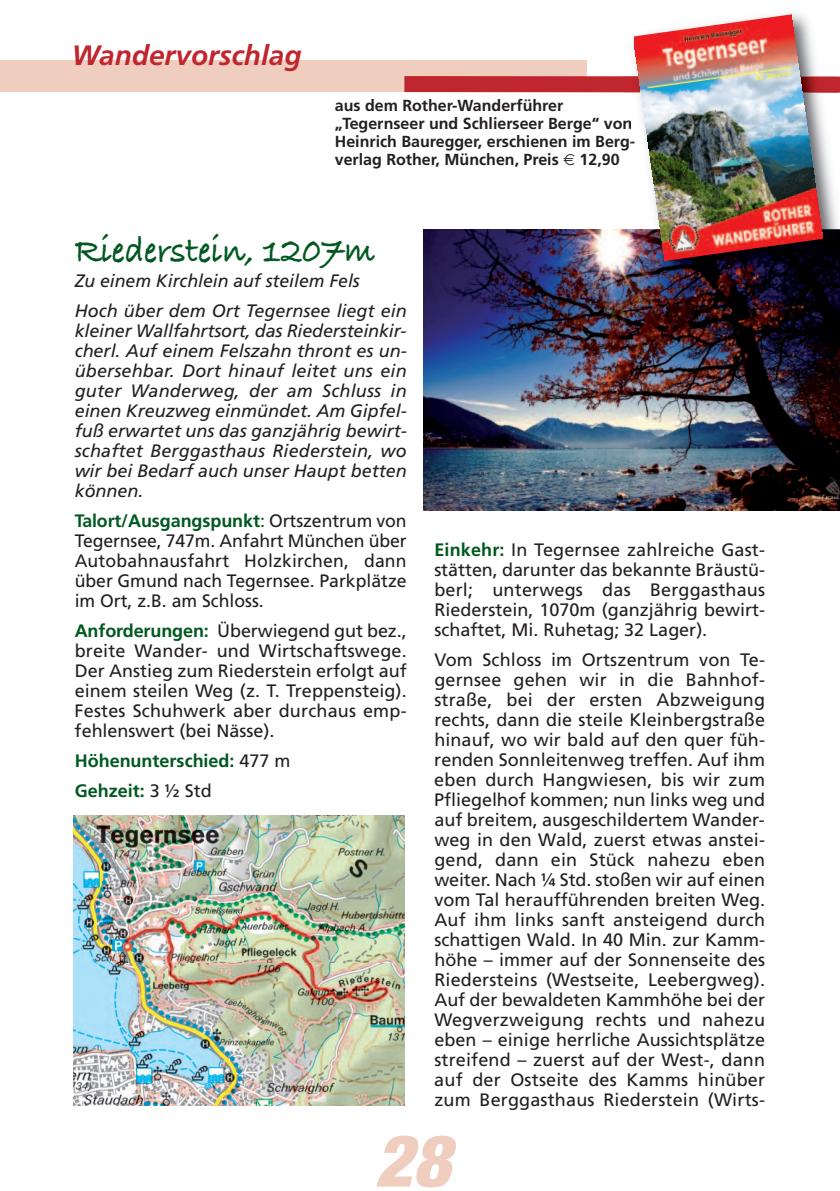
<style>
.page{position:relative;width:840px;height:1191px;background:#fff}
.page>*{position:absolute;margin:0;border:0;box-sizing:border-box;transform-origin:0 0}
.t1{font:italic 900 condensed 72px "Helvetica Neue";color:#efcec0}
.t2{font:38px "Bradley Hand ITCTT Bold";color:#005820;scale:.9 1}
.t3{font:italic 700 28px "Frutiger";color:#c0262d}
.t4{font:18px/20px "Frutiger";color:#231f20;text-align:justify}
.t5{font:italic 18px/20px "Frutiger";color:#231f20}
.t6{font:700 18px/30px "Frutiger";color:#005820}
.t7{font:700 16px/18px "Frutiger";color:#231f20}
.s1{font-weight:700;color:#005820}
.s2{color:#005820}
.s3{font-weight:400;color:#231f20}
</style>
<div class="page">
<div style="left:0;top:60px;width:587px;height:31px;background:#efcec0"></div>
<div style="left:404px;top:76px;width:435px;height:17px;background:#c0262d"></div>
<img style="left:423px;top:229px;width:416px;height:281px">
<img style="left:624px;top:92px;width:215px;height:139px">
<img style="left:621px;top:76px;width:217px;height:17px">
<img style="left:643px;top:229px;width:196px;height:61px">
<img style="left:633px;top:14px;width:189px;height:247px">
<img style="left:74px;top:815px;width:330px;height:291px">
<h3 class="t3" style="left:72px;top:44px;width:231px">Wandervorschlag</h3>
<p class="t7" style="left:334px;top:97px;width:302px">aus dem Rother-Wanderführer „Tegernseer und Schlierseer Berge“ von Heinrich Bauregger, erschienen im Berg&shy;verlag Rother, München, Preis</p>
<p class="t7" style="left:579px;top:151px;width:41px">12,90</p>
<h2 class="t2" style="left:75px;top:228px;width:335px">Riederstein, 1207m</h2>
<p class="t5" style="left:75px;top:267px;width:333px;line-height:30px">Zu einem Kirchlein auf steilem Fels<br>Hoch über dem Ort Tegernsee liegt ein</p>
<p class="t5" style="left:75px;top:322px;width:333px;text-align:justify">kleiner Wallfahrtsort, das Riedersteinkir&shy;cherl. Auf einem Felszahn thront es un&shy;übersehbar. Dort hinauf leitet uns ein guter Wanderweg, der am Schluss in einen Kreuzweg einmündet. Am Gipfel&shy;fuß erwartet uns das ganzjährig bewirt&shy;schaftet Berggasthaus Riederstein, wo wir bei Bedarf auch unser Haupt betten können.</p>
<p class="t4" style="left:75px;top:512px;width:333px"><span class="s1">Talort/Ausgangspunkt</span><span class="s2">:</span> Ortszentrum von Tegernsee, 747m. Anfahrt München über Autobahnausfahrt Holzkirchen, dann über Gmund nach Tegernsee. Parkplätze im Ort, z.B. am Schloss.</p>
<p class="t4" style="left:75px;top:622px;width:333px"><span class="s1">Anforderungen:</span> Überwiegend gut bez., breite Wander- und Wirtschaftswege.<br>Der Anstieg zum Riederstein erfolgt auf einem steilen Weg (z. T. Treppensteig).<br>Festes Schuhwerk aber durchaus emp&shy;fehlenswert (bei Nässe).</p>
<p class="t6" style="left:75px;top:747px;width:217px">Höhenunterschied: <span class="s3">477 m<br></span>Gehzeit: <span class="s3">3 ½ Std</span></p>
<p class="t4" style="left:434px;top:541px;width:332px"><span class="s1">Einkehr:</span> In Tegernsee zahlreiche Gast&shy;stätten, darunter das bekannte Bräustü&shy;berl; unterwegs das Berggasthaus Riederstein, 1070m (ganzjährig bewirt&shy;schaftet, Mi. Ruhetag; 32 Lager).</p>
<p class="t4" style="left:434px;top:651px;width:332px">Vom Schloss im Ortszentrum von Te&shy;gernsee gehen wir in die Bahnhof&shy;straße, bei der ersten Abzweigung rechts, dann die steile Kleinbergstraße hinauf, wo wir bald auf den quer füh&shy;renden Sonnleitenweg treffen. Auf ihm eben durch Hangwiesen, bis wir zum Pfliegelhof kommen; nun links weg und auf breitem, ausgeschildertem Wander&shy;weg in den Wald, zuerst etwas anstei&shy;gend, dann ein Stück nahezu eben weiter. Nach ¼ Std. stoßen wir auf einen vom Tal heraufführenden breiten Weg.<br>Auf ihm links sanft ansteigend durch schattigen Wald. In 40 Min. zur Kamm&shy;höhe – immer auf der Sonnenseite des Riedersteins (Westseite, Leebergweg).<br>Auf der bewaldeten Kammhöhe bei der Wegverzweigung rechts und nahezu eben – einige herrliche Aussichtsplätze streifend – zuerst auf der West-, dann auf der Ostseite des Kamms hinüber zum Berggasthaus Riederstein (Wirts-</p>
<h1 class="t1" style="left:375px;top:1116px;width:87px">28</h1>
</div>
